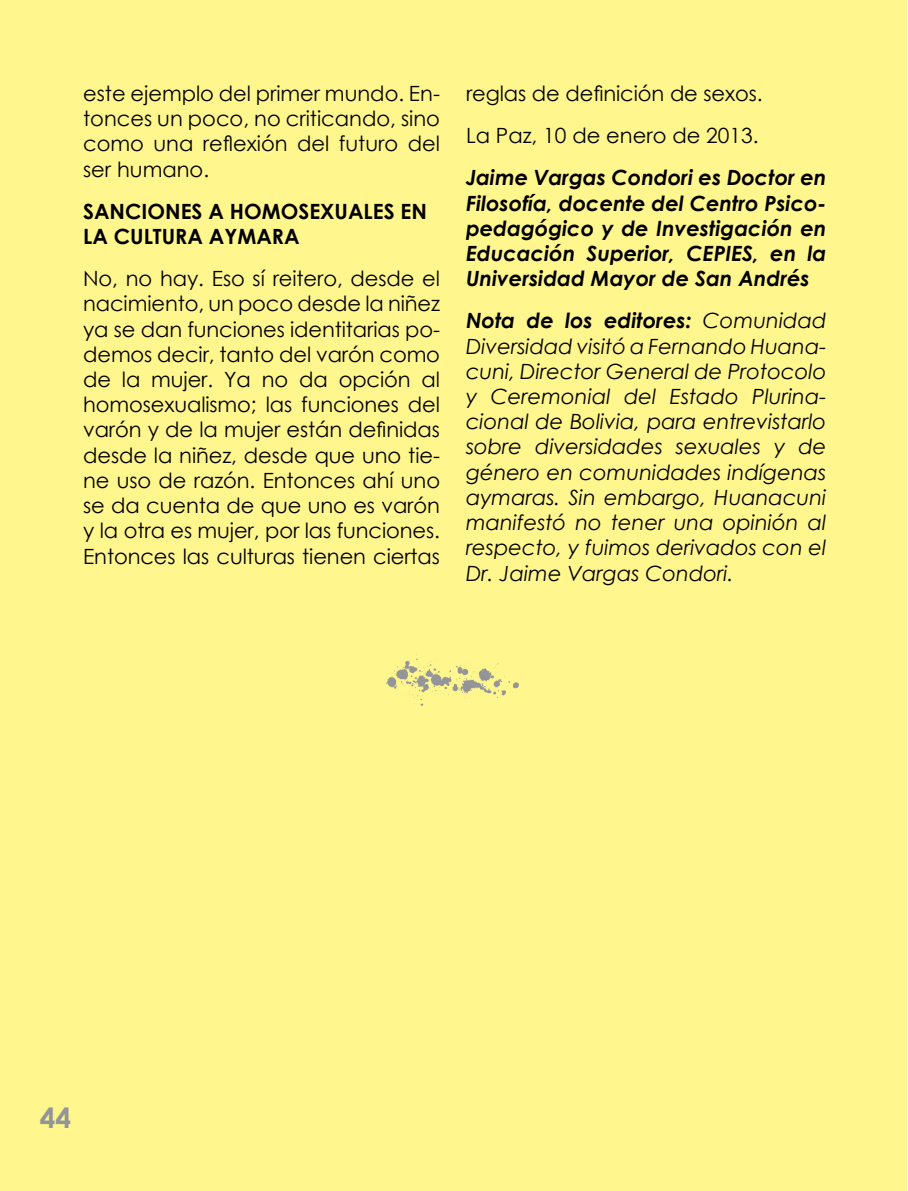
<style>
.page{position:relative;width:908px;height:1191px;background:#fff}
.page>*{position:absolute;margin:0;border:0;box-sizing:border-box;transform-origin:0 0}
.t1{font:700 28px "Century Gothic";color:#939598}
.t2{font:21px/25.2px "Century Gothic";letter-spacing:-.005em;color:#000;text-align:justify}
.t3{font:italic 21px/25.2px "Century Gothic";color:#000;text-align:justify}
.t4{font:italic 700 21px/25.2px "Century Gothic";color:#000;text-align:justify}
.t5{font:700 21px/25.2px "Century Gothic";color:#000}
.s1{font-weight:700}
</style>
<div class="page">
<div style="left:0;top:0;width:906px;height:1191px;background:#fff68d"></div>
<svg style="left:386px;top:654px;width:133px;height:52px"></svg>
<p class="t2" style="left:83px;top:80px;width:358px">este ejemplo del primer mundo. En&shy;tonces un poco, no criticando, sino como una reflexión del futuro del ser humano.</p>
<p class="t5" style="left:83px;top:198px;width:345px">SANCIONES A HOMOSEXUALES EN<br>LA CULTURA AYMARA</p>
<p class="t2" style="left:83px;top:266px;width:358px">No, no hay. Eso sí reitero, desde el nacimiento, un poco desde la niñez ya se dan funciones identitarias po&shy;demos decir, tanto del varón como de la mujer. Ya no da opción al homosexualismo; las funciones del varón y de la mujer están definidas desde la niñez, desde que uno tie&shy;ne uso de razón. Entonces ahí uno se da cuenta de que uno es varón y la otra es mujer, por las funciones.<br>Entonces las culturas tienen ciertas</p>
<p class="t2" style="left:466px;top:72px;width:298px;line-height:42.2px">reglas de definición de sexos.<br>La Paz, 10 de enero de 2013.</p>
<p class="t4" style="left:466px;top:164px;width:362px">Jaime Vargas Condori es Doctor en Filosofía, docente del Centro Psico&shy;pedagógico y de Investigación en Educación Superior, CEPIES, en la Universidad Mayor de San Andrés</p>
<p class="t3" style="left:466px;top:308px;width:362px"><span class="s1">Nota de los editores:</span> Comunidad Diversidad visitó a Fernando Huana&shy;cuni, Director General de Protocolo y Ceremonial del Estado Plurina&shy;cional de Bolivia, para entrevistarlo sobre diversidades sexuales y de género en comunidades indígenas aymaras. Sin embargo, Huanacuni manifestó no tener una opinión al respecto, y fuimos derivados con el Dr. Jaime Vargas Condori.</p>
<h1 class="t1" style="left:40px;top:1096px;width:33px">44</h1>
</div>
